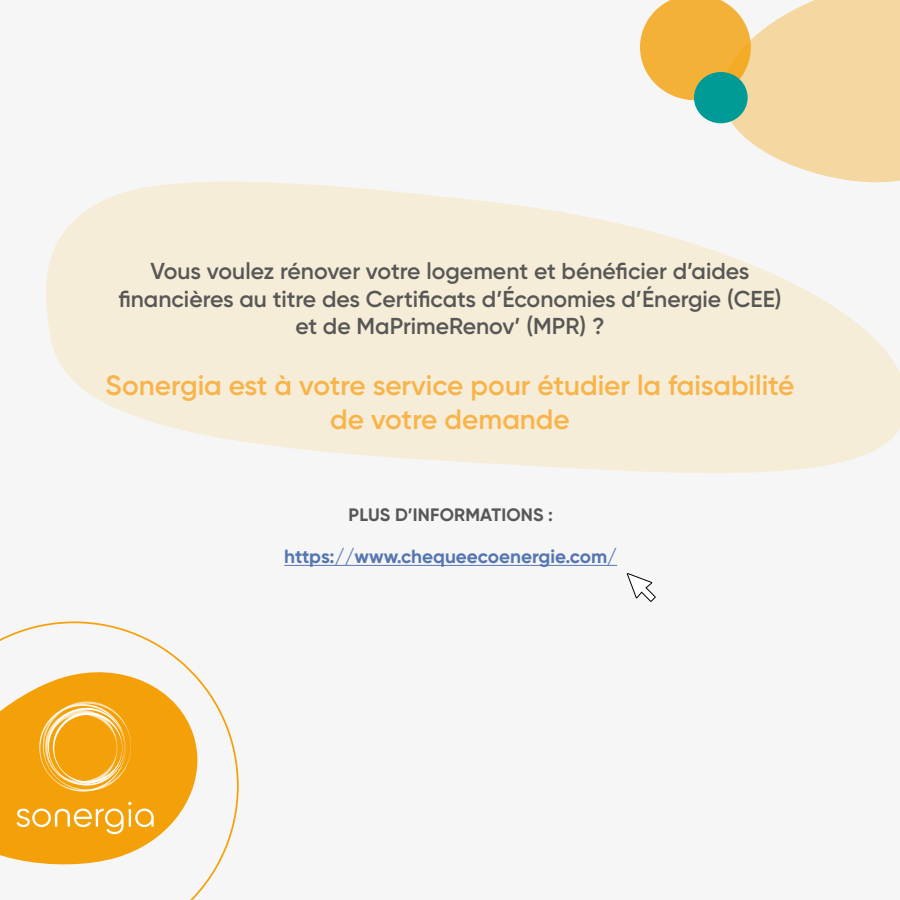
<style>
.page{position:relative;width:900px;height:900px;background:#fff}
.page>*{position:absolute;margin:0;border:0;box-sizing:border-box;transform-origin:0 0}
.t1{font:600 28px/33.6px "Gilroy";color:#f8b44b;text-align:center}
.t2{font:600 23px/27.6px "Gilroy";color:#575756;text-align:center}
.t3{font:700 19px "Gilroy";color:#5576af}
.t4{font:700 18px "Gilroy";letter-spacing:.01em;color:#575756}
</style>
<div class="page">
<svg style="left:0;top:621px;width:239px;height:279px"></svg>
<svg style="left:717px;top:0;width:183px;height:167px;background:#f5daaa"></svg>
<svg style="left:640px;top:0;width:111px;height:100px;background:#f4bb54"></svg>
<div style="left:694px;top:72px;width:54px;height:51px;background:#009b97;border-radius:50%"></div>
<div style="left:39px;top:62px;width:118px;height:76px;background:#f6f6f6"></div>
<svg style="left:46px;top:167px;width:854px;height:307px;fill:#f6edd8"></svg>
<hr style="left:284px;top:565px;width:333px;height:1px;background:#5576af">
<svg style="left:626px;top:573px;width:30px;height:29px"></svg>
<p class="t2" style="left:118px;top:257px;width:665px">Vous voulez rénover votre logement et bénéficier d’aides financières au titre des Certificats d’Économies d’Énergie (CEE) et de MaPrimeRenov’ (MPR) ?</p>
<p class="t1" style="left:105px;top:369px;width:691px">Sonergia est à votre service pour étudier la faisabilité de votre demande</p>
<p class="t4" style="left:349px;top:504px;width:206px">PLUS D’INFORMATIONS :</p>
<p class="t3" style="left:284px;top:545px;width:334px">https://www.chequeecoenergie.com/</p>
</div>
